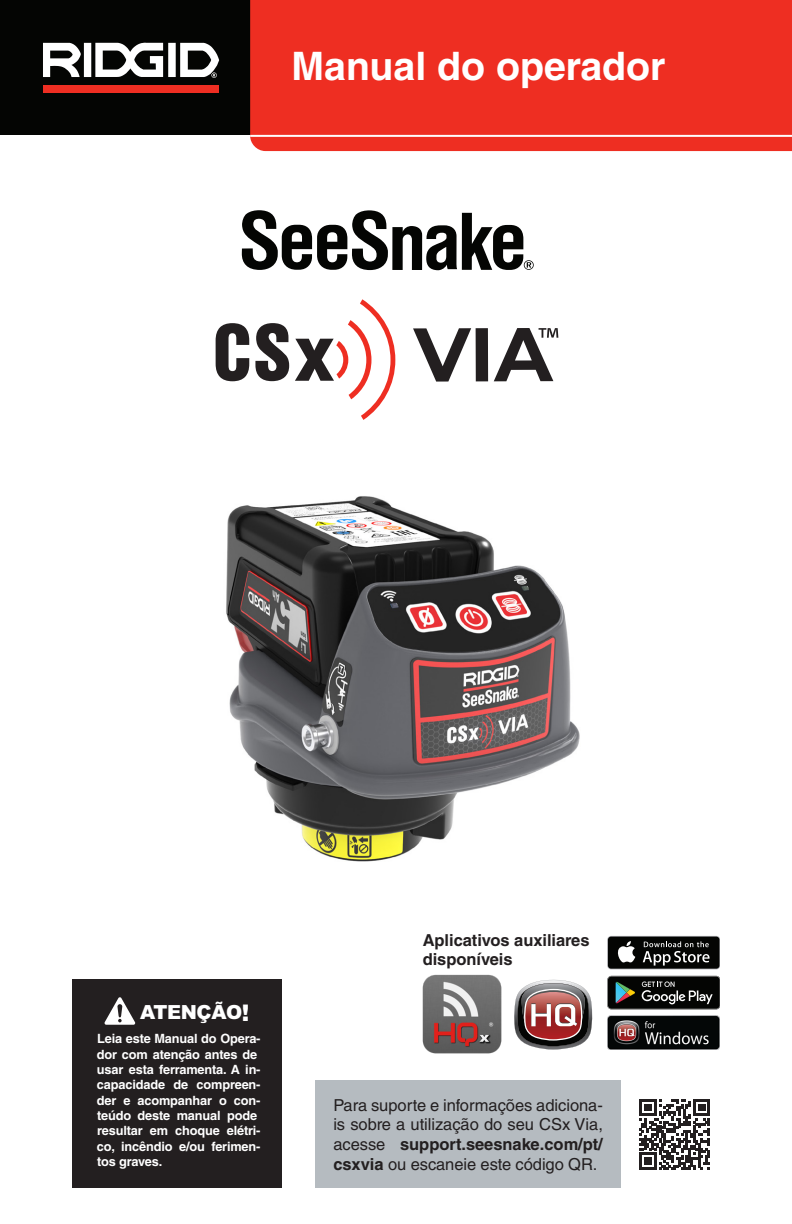
<style>
.page{position:relative;width:792px;height:1224px;background:#fff}
.page>*{position:absolute;margin:0;border:0;box-sizing:border-box;transform-origin:0 0}
.t1{font:700 40px "Helvetica LT Pro";color:#fff}
.t2{font:700 39.2px "Helvetica LT Std";color:#fff}
.t3{font:900 19.4px "Arial";letter-spacing:-.02em;color:#fff}
.t4{font:16.4px/19.8px "Helvetica LT Std";letter-spacing:-.005em;color:#231f20;text-align:justify}
.t5{font:700 16.4px/19.8px "Helvetica LT Std";letter-spacing:-.005em;color:#231f20}
.t6{font:700 12.8px/15.4px "Helvetica LT Std";letter-spacing:-.01em;color:#fff}
.s1{font-family:"Helvetica LT Std";font-size:22.8px}
.s2{font-weight:700}
</style>
<div class="page">
<div style="left:315px;top:1081px;width:306px;height:107px;background:#b5bbc0"></div>
<div style="left:72px;top:979px;width:210px;height:209px;background:#231f20"></div>
<svg style="left:105px;top:997px;width:30px;height:28px"></svg>
<div style="left:0;top:0;width:262px;height:135px;background:#040503"></div>
<div style="left:250px;top:0;width:542px;height:151px;background:#ee2e22"></div>
<svg style="left:43px;top:42px;width:176px;height:36px"></svg>
<div style="left:43px;top:85px;width:175px;height:7px;background:#ee2e22"></div>
<hr style="left:250px;top:135px;width:542px;height:2px;background:#fff">
<svg style="left:242px;top:210px;width:292px;height:60px"></svg>
<svg style="left:216px;top:323px;width:73px;height:58px"></svg>
<svg style="left:295px;top:299px;width:100px;height:121px"></svg>
<svg style="left:413px;top:328px;width:58px;height:54px"></svg>
<div style="left:476px;top:328px;width:12px;height:53px;background:#231f20"></div>
<svg style="left:494px;top:328px;width:64px;height:53px"></svg>
<img style="left:226px;top:496px;width:354px;height:366px">
<svg style="left:639px;top:1099px;width:71px;height:71px"></svg>
<div style="left:608px;top:936px;width:112px;height:33px;background:#68696a;border-radius:4px"></div>
<div style="left:608px;top:937px;width:111px;height:32px;background:#040503;border-radius:3px"></div>
<svg style="left:618px;top:941px;width:17px;height:22px"></svg>
<svg style="left:643px;top:941px;width:67px;height:25px"></svg>
<svg style="left:608px;top:976px;width:112px;height:33px;background:#282b29"></svg>
<img style="left:423px;top:975px;width:78px;height:78px">
<img style="left:607px;top:1016px;width:113px;height:33px">
<svg style="left:514px;top:980px;width:79px;height:70px"></svg>
<div style="left:583px;top:1044px;width:11px;height:9px;background:#fff"></div>
<h2 class="t2" style="left:291px;top:42px;width:376px">Manual do operador</h2>
<h1 class="t1" style="left:276px;top:47px;width:350px">Operator’s Manual</h1>
<h3 class="t3" style="left:140px;top:998px;width:111px">ATENÇÃO<span class="s1">!</span></h3>
<p class="t6" style="left:97px;top:1031px;width:165px">Leia este Manual do Opera&shy;dor com atenção antes de usar esta ferramenta. A in&shy;capacidade de compreen&shy;der e acompanhar o con&shy;teúdo deste manual pode resultar em choque elétri&shy;co, incêndio e/ou ferimen&shy;tos graves.</p>
<p class="t5" style="left:423px;top:930px;width:168px">Aplicativos auxiliares disponíveis</p>
<p class="t4" style="left:333px;top:1095px;width:271px">Para suporte e informações adiciona&shy;is sobre a utilização do seu CSx Via, acesse <span class="s2">support.seesnake.com/pt/ csxvia</span> ou escaneie este código QR.</p>
</div>
